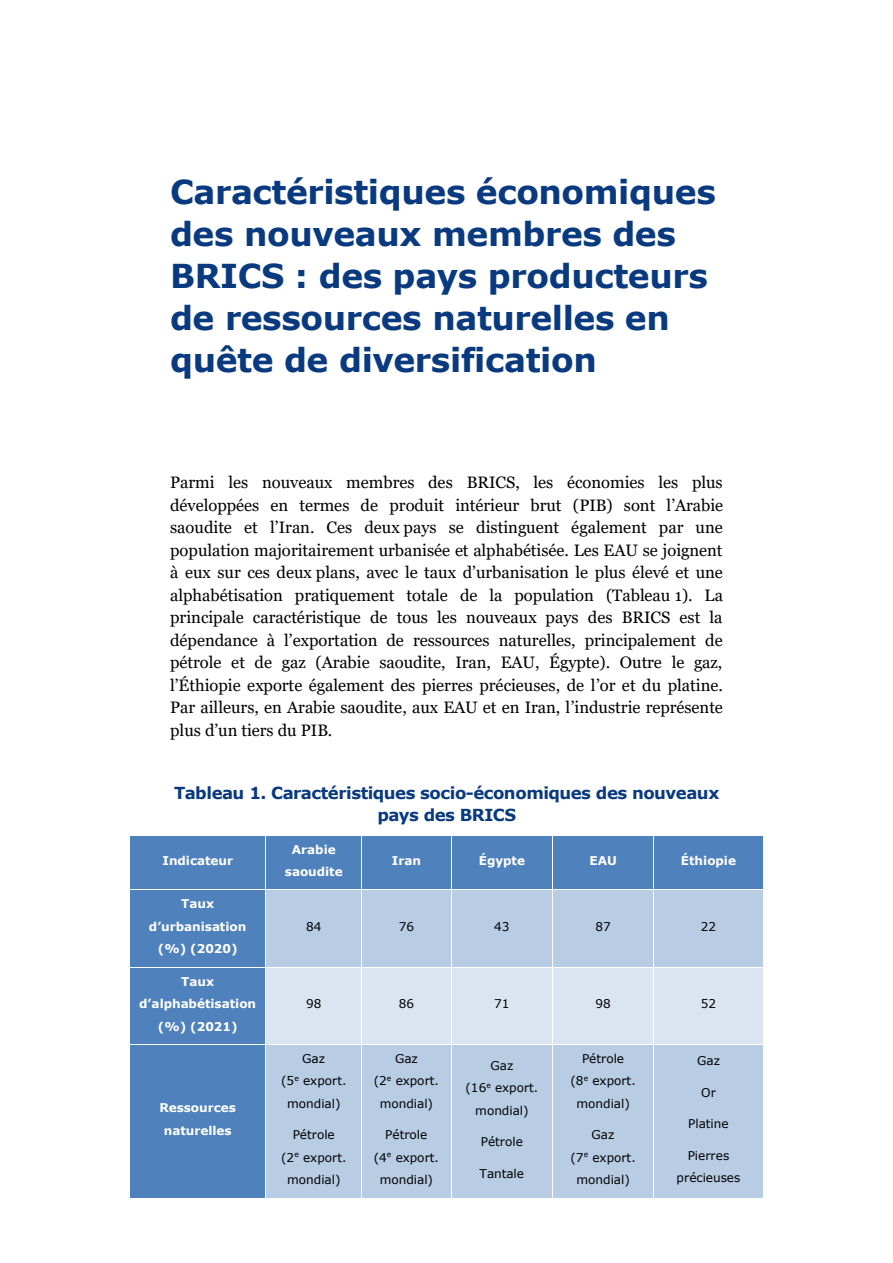
<style>
.page{position:relative;width:893px;height:1263px;background:#fff}
.page>*{position:absolute;margin:0;border:0;box-sizing:border-box;transform-origin:0 0}
.t1{font:700 33px/42px "Verdana";letter-spacing:-.015em;color:#093a80}
.t2{font:16.5px/22.5px "Georgia";color:#000;text-align:justify}
.t3{font:700 16.5px/22.5px "Verdana";letter-spacing:-.03em;color:#093a80;text-align:center}
.t4{font:12px/22.5px "Verdana";color:#000;text-align:center}
.t5{font:700 12px/22.5px "Verdana";color:#fff;text-align:center}
</style>
<div class="page">
<div style="left:130px;top:835px;width:136px;height:55px;background:#4f81bd"></div>
<div style="left:266px;top:835px;width:95px;height:55px;background:#4f81bd"></div>
<div style="left:362px;top:835px;width:89px;height:55px;background:#4f81bd"></div>
<div style="left:452px;top:835px;width:100px;height:55px;background:#4f81bd"></div>
<div style="left:553px;top:835px;width:100px;height:55px;background:#4f81bd"></div>
<div style="left:654px;top:835px;width:109px;height:55px;background:#4f81bd"></div>
<hr style="left:130px;top:835px;width:136px;height:1px;background:#fff">
<hr style="left:266px;top:835px;width:95px;height:1px;background:#fff">
<hr style="left:362px;top:835px;width:89px;height:1px;background:#fff">
<hr style="left:452px;top:835px;width:100px;height:1px;background:#fff">
<hr style="left:553px;top:835px;width:100px;height:1px;background:#fff">
<hr style="left:654px;top:835px;width:109px;height:1px;background:#fff">
<hr style="left:266px;top:835px;width:1px;height:55px;background:#fff">
<div style="left:130px;top:890px;width:136px;height:77px;background:#4f81bd"></div>
<div style="left:266px;top:890px;width:95px;height:77px;background:#b8cce4"></div>
<div style="left:362px;top:890px;width:89px;height:77px;background:#b8cce4"></div>
<div style="left:452px;top:890px;width:100px;height:77px;background:#b8cce4"></div>
<div style="left:553px;top:890px;width:100px;height:77px;background:#b8cce4"></div>
<div style="left:654px;top:890px;width:109px;height:77px;background:#b8cce4"></div>
<hr style="left:130px;top:890px;width:136px;height:1px;background:#fff">
<hr style="left:266px;top:890px;width:95px;height:1px;background:#fff">
<hr style="left:362px;top:890px;width:89px;height:1px;background:#fff">
<hr style="left:452px;top:890px;width:100px;height:1px;background:#fff">
<hr style="left:553px;top:890px;width:100px;height:1px;background:#fff">
<hr style="left:654px;top:890px;width:109px;height:1px;background:#fff">
<hr style="left:266px;top:890px;width:1px;height:77px;background:#fff">
<div style="left:130px;top:967px;width:136px;height:77px;background:#4f81bd"></div>
<div style="left:266px;top:967px;width:95px;height:77px;background:#dbe5f1"></div>
<div style="left:362px;top:967px;width:89px;height:77px;background:#dbe5f1"></div>
<div style="left:452px;top:967px;width:100px;height:77px;background:#dbe5f1"></div>
<div style="left:553px;top:967px;width:100px;height:77px;background:#dbe5f1"></div>
<div style="left:654px;top:967px;width:109px;height:77px;background:#dbe5f1"></div>
<hr style="left:130px;top:967px;width:136px;height:1px;background:#fff">
<hr style="left:266px;top:967px;width:95px;height:1px;background:#fff">
<hr style="left:362px;top:967px;width:89px;height:1px;background:#fff">
<hr style="left:452px;top:967px;width:100px;height:1px;background:#fff">
<hr style="left:553px;top:967px;width:100px;height:1px;background:#fff">
<hr style="left:654px;top:967px;width:109px;height:1px;background:#fff">
<hr style="left:266px;top:967px;width:1px;height:77px;background:#fff">
<div style="left:130px;top:1045px;width:136px;height:153px;background:#4f81bd"></div>
<div style="left:266px;top:1045px;width:95px;height:153px;background:#b8cce4"></div>
<div style="left:362px;top:1045px;width:89px;height:153px;background:#b8cce4"></div>
<div style="left:452px;top:1045px;width:100px;height:153px;background:#b8cce4"></div>
<div style="left:553px;top:1045px;width:100px;height:153px;background:#b8cce4"></div>
<div style="left:654px;top:1045px;width:109px;height:153px;background:#b8cce4"></div>
<hr style="left:266px;top:1045px;width:1px;height:153px;background:#fff">
<h1 class="t1" style="left:170px;top:170px;width:547px">Caractéristiques économiques des nouveaux membres des<br>BRICS : des pays producteurs de ressources naturelles en quête de diversification</h1>
<p class="t2" style="left:170px;top:471px;width:554px">Parmi les nouveaux membres des BRICS, les économies les plus développées en termes de produit intérieur brut (PIB) sont l’Arabie saoudite et l’Iran. Ces deux pays se distinguent également par une population majoritairement urbanisée et alphabétisée. Les EAU se joignent à eux sur ces deux plans, avec le taux d’urbanisation le plus élevé et une alphabétisation pratiquement totale de la population (Tableau 1). La principale caractéristique de tous les nouveaux pays des BRICS est la dépendance à l’exportation de ressources naturelles, principalement de pétrole et de gaz (Arabie saoudite, Iran, EAU, Égypte). Outre le gaz, l’Éthiopie exporte également des pierres précieuses, de l’or et du platine.<br>Par ailleurs, en Arabie saoudite, aux EAU et en Iran, l’industrie représente plus d’un tiers du PIB.</p>
<p class="t3" style="left:174px;top:781px;width:547px">Tableau 1. Caractéristiques socio-économiques des nouveaux pays des BRICS</p>
<p class="t5" style="left:162px;top:849px;width:72px">Indicateur</p>
<p class="t5" style="left:285px;top:837px;width:59px">Arabie saoudite</p>
<p class="t5" style="left:392px;top:849px;width:31px">Iran</p>
<p class="t5" style="left:479px;top:849px;width:48px">Égypte</p>
<p class="t5" style="left:589px;top:849px;width:29px">EAU</p>
<p class="t5" style="left:681px;top:849px;width:57px">Éthiopie</p>
<p class="t5" style="left:149px;top:892px;width:99px">Taux d’urbanisation (%) (2020)</p>
<p class="t4" style="left:306px;top:915px;width:17px">84</p>
<p class="t4" style="left:399px;top:915px;width:17px">76</p>
<p class="t4" style="left:494px;top:915px;width:17px">43</p>
<p class="t4" style="left:595px;top:915px;width:17px">87</p>
<p class="t4" style="left:701px;top:915px;width:17px">22</p>
<p class="t5" style="left:139px;top:969px;width:118px">Taux d’alphabétisation (%) (2021)</p>
<p class="t5" style="left:159px;top:1096px;width:78px">Ressources naturelles</p>
<p class="t4" style="left:306px;top:992px;width:17px">98</p>
<p class="t4" style="left:399px;top:992px;width:17px">86</p>
<p class="t4" style="left:494px;top:992px;width:17px">71</p>
<p class="t4" style="left:595px;top:992px;width:17px">98</p>
<p class="t4" style="left:701px;top:992px;width:17px">52</p>
<p class="t4" style="left:281px;top:1047px;width:67px">Gaz<br>(5<sup>e</sup> export. mondial)</p>
<p class="t4" style="left:281px;top:1123px;width:67px">Pétrole<br>(2<sup>e</sup> export. mondial)</p>
<p class="t4" style="left:374px;top:1047px;width:67px">Gaz<br>(2<sup>e</sup> export. mondial)</p>
<p class="t4" style="left:374px;top:1123px;width:67px">Pétrole<br>(4<sup>e</sup> export. mondial)</p>
<p class="t4" style="left:466px;top:1053px;width:74px">Gaz<br>(16<sup>e</sup> export. mondial)</p>
<p class="t4" style="left:481px;top:1130px;width:44px">Pétrole</p>
<p class="t4" style="left:480px;top:1162px;width:46px">Tantale</p>
<p class="t4" style="left:571px;top:1047px;width:67px">Pétrole<br>(8<sup>e</sup> export. mondial)</p>
<p class="t4" style="left:571px;top:1123px;width:67px">Gaz<br>(7<sup>e</sup> export. mondial)</p>
<p class="t4" style="left:697px;top:1049px;width:24px">Gaz</p>
<p class="t4" style="left:701px;top:1080px;width:16px">Or</p>
<p class="t4" style="left:688px;top:1112px;width:42px">Platine</p>
<p class="t4" style="left:677px;top:1144px;width:65px">Pierres précieuses</p>
</div>
